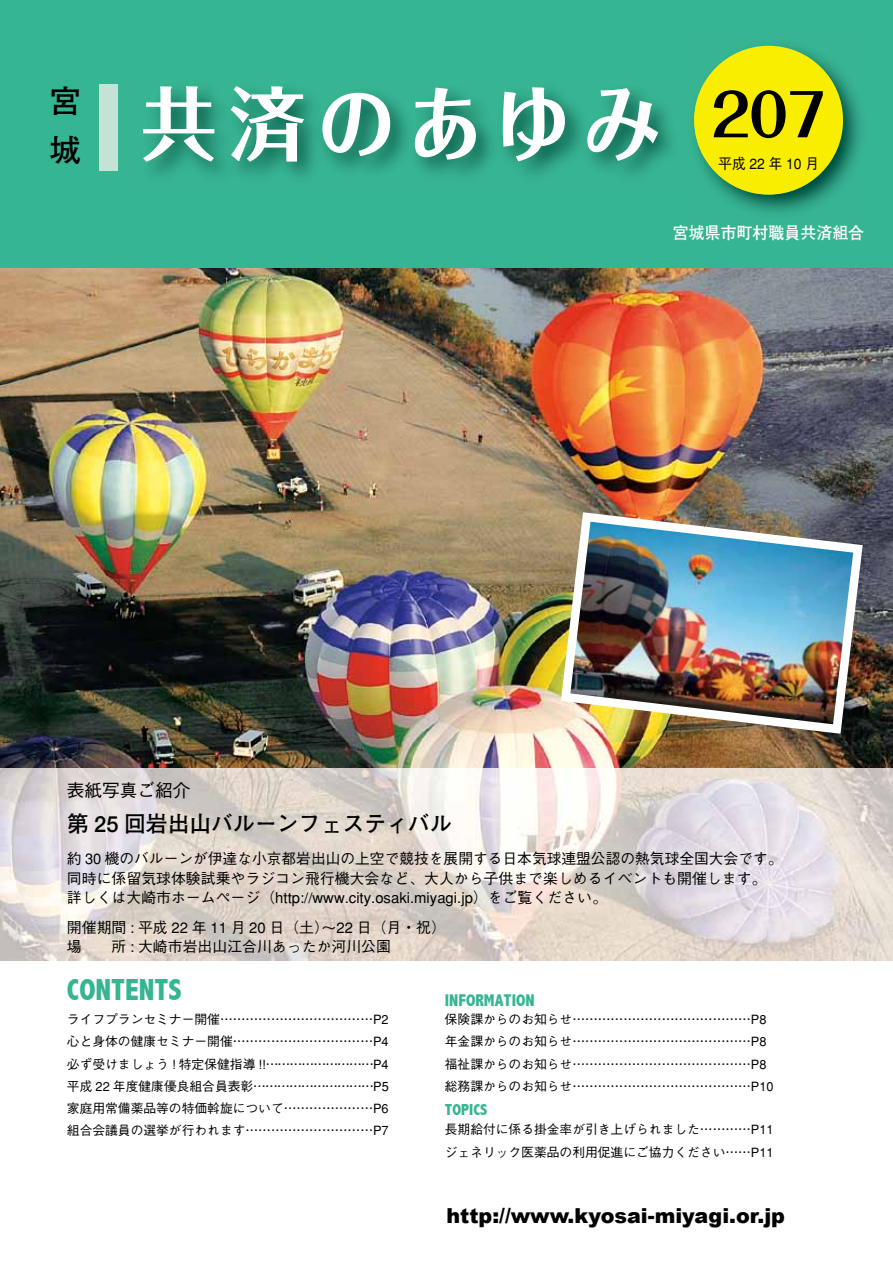
<style>
.page{position:relative;width:893px;height:1263px;background:#fff}
.page>*{position:absolute;margin:0;border:0;box-sizing:border-box;transform-origin:0 0}
.t1{font:700 80.25px "Folk Pro";letter-spacing:.16em;color:#fff;scale:.95 1}
.t2{font:700 31.95px/49.5px "Futo Go B101";color:#000}
.t3{font:800 condensed 30.6px "Abadi";color:#36b593;scale:.95 1}
.t4{font:700 22.35px "Futo Go B101";color:#000}
.t5{font:900 20.7px "Arial";color:#000}
.t6{font:500 18px "Gothic BBB";color:#000}
.t7{font:800 condensed 16.95px "Abadi";color:#36b593}
.t8{font:700 16.8px "Futo Go B101";color:#fff;scale:.95 1}
.t9{font:800 condensed 15.9px "Abadi";color:#36b593}
.t10{font:500 14.85px/19.2px "Gothic BBB";color:#000}
.t11{font:500 14.7px "Gothic BBB";letter-spacing:.25em;color:#000;scale:.95 1}
.t12{font:500 12.75px/22.4px "Gothic BBB";color:#000}
</style>
<div class="page">
<img style="left:0;top:267px;width:893px;height:501px">
<div style="left:0;top:0;width:893px;height:267px;background:#36b593"></div>
<img style="left:704px;top:45px;width:156px;height:168px">
<div style="left:694px;top:46px;width:149px;height:149px;background:#faee00;border-radius:50%"></div>
<img style="left:694px;top:83px;width:10px;height:74px">
<div style="left:99px;top:84px;width:18px;height:86px;background:#c4e3d6"></div>
<img style="left:561px;top:512px;width:302px;height:222px">
<svg style="left:0;top:768px;width:893px;height:193px;background:#e1d9d5"></svg>
<h2 class="t2" style="left:49px;top:76px;width:33px">宮城</h2>
<h1 class="t1" style="left:140px;top:56px;width:722px">共済のあゆみ <sup>207</sup></h1>
<p class="t11" style="left:718px;top:156px;width:108px">平成22年10月</p>
<h3 class="t8" style="left:673px;top:223px;width:203px">宮城県市町村職員共済組合</h3>
<h3 class="t6" style="left:67px;top:780px;width:125px">表紙写真ご紹介</h3>
<h3 class="t4" style="left:67px;top:811px;width:386px">第 25 回岩出山バルーンフェスティバル</h3>
<p class="t10" style="left:67px;top:850px;width:717px">約 30 機のバルーンが伊達な小京都岩出山の上空で競技を展開する日本気球連盟公認の熱気球全国大会です。同時に係留気球体験試乗やラジコン飛行機大会など、大人から子供まで楽しめるイベントも開催します。詳しくは大崎市ホームページ（http://www.city.osaki.miyagi.jp）をご覧ください。</p>
<p class="t10" style="left:67px;top:918px;width:381px">開催期間 : 平成 22 年 11 月 20 日（土）～22 日（月・祝）場　　所 : 大崎市岩出山江合川あったか河川公園</p>
<h3 class="t3" style="left:67px;top:972px;width:122px">CONTENTS</h3>
<p class="t12" style="left:67px;top:1008px;width:323px;text-align:justify">ライフプランセミナー開催………………………………P2心と身体の健康セミナー開催……………………………P4必ず受けましょう ! 特定保健指導 !!………………………P4平成 22 年度健康優良組合員表彰…………………………P5家庭用常備薬品等の特価斡旋について…………………P6組合会議員の選挙が行われます…………………………P7</p>
<h3 class="t7" style="left:445px;top:990px;width:91px">INFORMATION</h3>
<p class="t12" style="left:445px;top:1008px;width:330px">保険課からのお知らせ……………………………………P8年金課からのお知らせ……………………………………P8福祉課からのお知らせ……………………………………P8総務課からのお知らせ……………………………………P10</p>
<p class="t9" style="left:445px;top:1101px;width:44px">TOPICS</p>
<p class="t12" style="left:445px;top:1119px;width:330px">長期給付に係る掛金率が引き上げられました…………P11ジェネリック医薬品の利用促進にご協力ください……P11</p>
<h3 class="t5" style="left:446px;top:1200px;width:340px">http://www.kyosai-miyagi.or.jp</h3>
</div>
